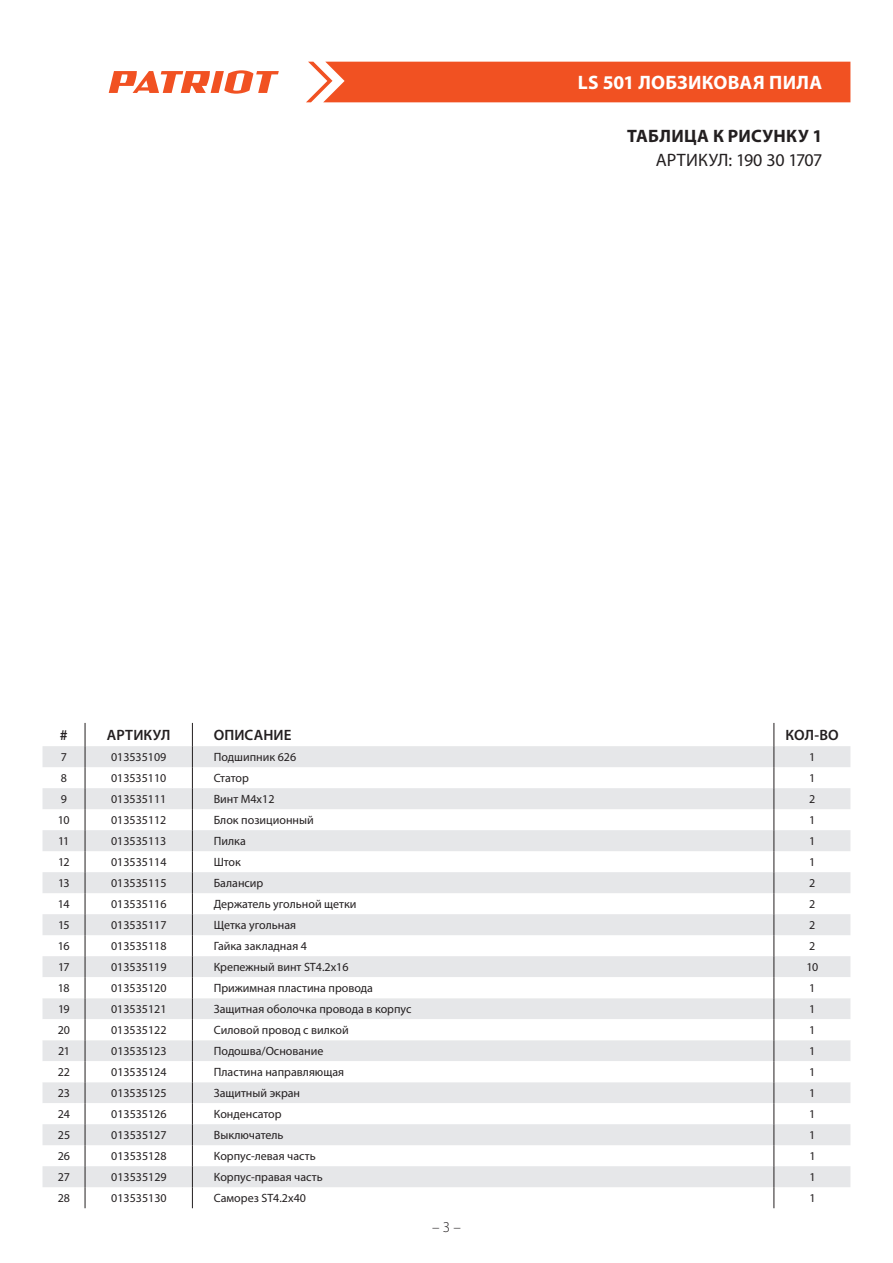
<style>
.page{position:relative;width:893px;height:1263px;background:#fff}
.page>*{position:absolute;margin:0;border:0;box-sizing:border-box;transform-origin:0 0}
.t1{font:700 19.5px "Myriad Pro";letter-spacing:.015em;color:#fff}
.t2{font:18px "Myriad Pro";letter-spacing:-.015em;color:#231f20}
.t3{font:700 18px "Myriad Pro";letter-spacing:.015em;color:#231f20}
.t4{font:600 15px "Myriad Pro";letter-spacing:.005em;color:#231f20}
.t5{font:300 15px "Myriad Pro";color:#231f20}
.t6{font:12px "Myriad Pro";color:#231f20}
</style>
<div class="page">
<div style="left:306px;top:62px;width:544px;height:40px;background:#f15122"></div>
<svg style="left:109px;top:70px;width:170px;height:24px"></svg>
<svg style="left:43px;top:746px;width:807px;height:231px;fill:#e6e7e9"></svg>
<svg style="left:43px;top:977px;width:807px;height:231px"></svg>
<svg style="left:43px;top:1124px;width:807px;height:63px;fill:#e6e7e9"></svg>
<svg style="left:85px;top:723px;width:1px;height:485px"></svg>
<svg style="left:192px;top:723px;width:1px;height:485px"></svg>
<svg style="left:773px;top:723px;width:1px;height:485px"></svg>
<h1 class="t1" style="left:578px;top:70px;width:246px">LS 501 Лобзиковая пила</h1>
<h2 class="t3" style="left:627px;top:125px;width:197px">таблица к рисунку 1</h2>
<h2 class="t2" style="left:656px;top:149px;width:168px">АРТИКУЛ: 190 30 1707</h2>
<p class="t4" style="left:60px;top:726px;width:9px">#</p>
<p class="t4" style="left:107px;top:726px;width:65px">АРТИКУЛ</p>
<p class="t4" style="left:214px;top:726px;width:79px">ОПИСАНИЕ</p>
<p class="t4" style="left:786px;top:726px;width:55px">КОЛ-ВО</p>
<p class="t6" style="left:61px;top:750px;width:8px">7</p>
<p class="t6" style="left:111px;top:750px;width:57px">013535109</p>
<p class="t6" style="left:214px;top:750px;width:84px">Подшипник 626</p>
<p class="t6" style="left:809px;top:750px;width:8px">1</p>
<p class="t6" style="left:61px;top:771px;width:8px">8</p>
<p class="t6" style="left:111px;top:771px;width:57px">013535110</p>
<p class="t6" style="left:214px;top:771px;width:37px">Статор</p>
<p class="t6" style="left:809px;top:771px;width:8px">1</p>
<p class="t6" style="left:61px;top:792px;width:8px">9</p>
<p class="t6" style="left:111px;top:792px;width:57px">013535111</p>
<p class="t6" style="left:214px;top:792px;width:62px">Винт М4х12</p>
<p class="t6" style="left:809px;top:792px;width:8px">2</p>
<p class="t6" style="left:58px;top:813px;width:13px">10</p>
<p class="t6" style="left:111px;top:813px;width:57px">013535112</p>
<p class="t6" style="left:214px;top:813px;width:102px">Блок позиционный</p>
<p class="t6" style="left:809px;top:813px;width:8px">1</p>
<p class="t6" style="left:58px;top:834px;width:13px">11</p>
<p class="t6" style="left:111px;top:834px;width:57px">013535113</p>
<p class="t6" style="left:214px;top:834px;width:34px">Пилка</p>
<p class="t6" style="left:809px;top:834px;width:8px">1</p>
<p class="t6" style="left:58px;top:855px;width:13px">12</p>
<p class="t6" style="left:111px;top:855px;width:57px">013535114</p>
<p class="t6" style="left:214px;top:855px;width:29px">Шток</p>
<p class="t6" style="left:809px;top:855px;width:8px">1</p>
<p class="t6" style="left:58px;top:876px;width:13px">13</p>
<p class="t6" style="left:111px;top:876px;width:57px">013535115</p>
<p class="t6" style="left:214px;top:876px;width:51px">Балансир</p>
<p class="t6" style="left:809px;top:876px;width:8px">2</p>
<p class="t6" style="left:58px;top:897px;width:13px">14</p>
<p class="t6" style="left:111px;top:897px;width:57px">013535116</p>
<p class="t6" style="left:214px;top:897px;width:144px">Держатель угольной щетки</p>
<p class="t6" style="left:809px;top:897px;width:8px">2</p>
<p class="t6" style="left:58px;top:918px;width:13px">15</p>
<p class="t6" style="left:111px;top:918px;width:57px">013535117</p>
<p class="t6" style="left:214px;top:918px;width:84px">Щетка угольная</p>
<p class="t6" style="left:809px;top:918px;width:8px">2</p>
<p class="t6" style="left:58px;top:939px;width:13px">16</p>
<p class="t6" style="left:111px;top:939px;width:57px">013535118</p>
<p class="t6" style="left:214px;top:939px;width:95px">Гайка закладная 4</p>
<p class="t6" style="left:809px;top:939px;width:8px">2</p>
<p class="t6" style="left:58px;top:960px;width:13px">17</p>
<p class="t6" style="left:111px;top:960px;width:57px">013535119</p>
<p class="t6" style="left:214px;top:960px;width:136px">Крепежный винт ST4.2х16</p>
<p class="t6" style="left:806px;top:960px;width:13px">10</p>
<p class="t6" style="left:58px;top:981px;width:13px">18</p>
<p class="t6" style="left:111px;top:981px;width:57px">013535120</p>
<p class="t6" style="left:214px;top:981px;width:161px">Прижимная пластина провода</p>
<p class="t6" style="left:809px;top:981px;width:8px">1</p>
<p class="t6" style="left:58px;top:1002px;width:13px">19</p>
<p class="t6" style="left:111px;top:1002px;width:57px">013535121</p>
<p class="t6" style="left:214px;top:1002px;width:199px">Защитная оболочка провода в корпус</p>
<p class="t6" style="left:809px;top:1002px;width:8px">1</p>
<p class="t6" style="left:58px;top:1023px;width:14px">20</p>
<p class="t6" style="left:111px;top:1023px;width:57px">013535122</p>
<p class="t6" style="left:214px;top:1023px;width:137px">Силовой провод с вилкой</p>
<p class="t6" style="left:809px;top:1023px;width:8px">1</p>
<p class="t6" style="left:58px;top:1044px;width:13px">21</p>
<p class="t6" style="left:111px;top:1044px;width:57px">013535123</p>
<p class="t6" style="left:214px;top:1044px;width:111px">Подошва/Основание</p>
<p class="t6" style="left:809px;top:1044px;width:8px">1</p>
<p class="t6" style="left:58px;top:1065px;width:14px">22</p>
<p class="t6" style="left:111px;top:1065px;width:57px">013535124</p>
<p class="t6" style="left:214px;top:1065px;width:132px">Пластина направляющая</p>
<p class="t6" style="left:809px;top:1065px;width:8px">1</p>
<p class="t6" style="left:58px;top:1086px;width:14px">23</p>
<p class="t6" style="left:111px;top:1086px;width:57px">013535125</p>
<p class="t6" style="left:214px;top:1086px;width:88px">Защитный экран</p>
<p class="t6" style="left:809px;top:1086px;width:8px">1</p>
<p class="t6" style="left:58px;top:1107px;width:14px">24</p>
<p class="t6" style="left:111px;top:1107px;width:57px">013535126</p>
<p class="t6" style="left:214px;top:1107px;width:69px">Конденсатор</p>
<p class="t6" style="left:809px;top:1107px;width:8px">1</p>
<p class="t6" style="left:58px;top:1128px;width:14px">25</p>
<p class="t6" style="left:111px;top:1128px;width:57px">013535127</p>
<p class="t6" style="left:214px;top:1128px;width:71px">Выключатель</p>
<p class="t6" style="left:809px;top:1128px;width:8px">1</p>
<p class="t6" style="left:58px;top:1149px;width:14px">26</p>
<p class="t6" style="left:111px;top:1149px;width:57px">013535128</p>
<p class="t6" style="left:214px;top:1149px;width:103px">Корпус-левая часть</p>
<p class="t6" style="left:809px;top:1149px;width:8px">1</p>
<p class="t6" style="left:58px;top:1170px;width:14px">27</p>
<p class="t6" style="left:111px;top:1170px;width:57px">013535129</p>
<p class="t6" style="left:214px;top:1170px;width:110px">Корпус-правая часть</p>
<p class="t6" style="left:809px;top:1170px;width:8px">1</p>
<p class="t6" style="left:58px;top:1191px;width:14px">28</p>
<p class="t6" style="left:111px;top:1191px;width:57px">013535130</p>
<p class="t6" style="left:214px;top:1191px;width:94px">Саморез ST4.2х40</p>
<p class="t6" style="left:809px;top:1191px;width:8px">1</p>
<p class="t5" style="left:432px;top:1218px;width:30px">– 3 –</p>
</div>
